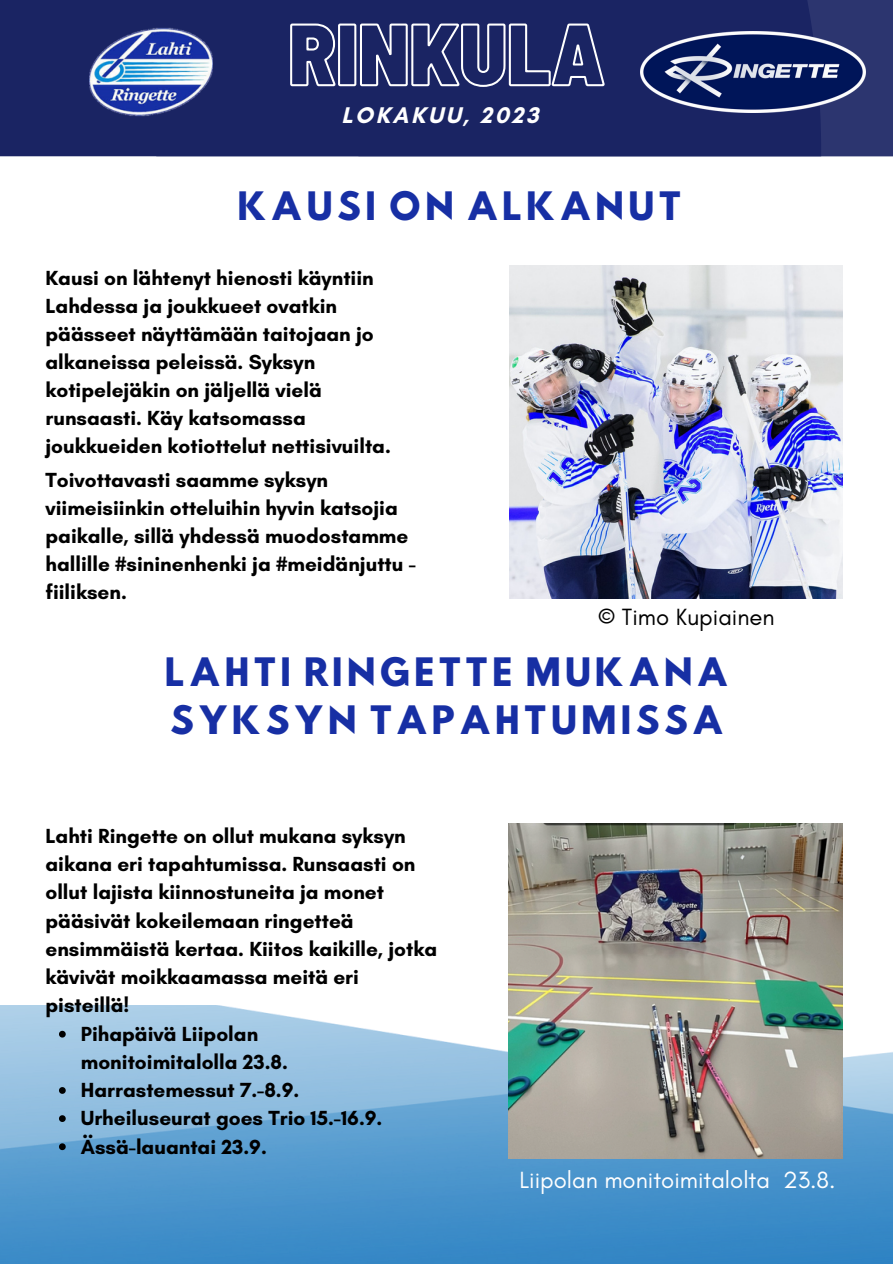
<style>
.page{position:relative;width:893px;height:1264px;background:#fff}
.page>*{position:absolute;margin:0;border:0;box-sizing:border-box;transform-origin:0 0}
.t1{font:34.65px/47.8px "Hussar Bd";letter-spacing:.09em;color:#172fa4}
.t2{font:23.85px "Glacial Indifference";color:#fff}
.t3{font:23.85px "Glacial Indifference";color:#000}
.t4{font:700 23.1px "Glacial Indifference";letter-spacing:.115em;color:#fff}
.t5{font:700 20.85px/28.2px "Glacial Indifference";color:#000}
</style>
<div class="page">
<div style="left:0;top:0;width:156px;height:156px;background:#1a2463"></div>
<div style="left:156px;top:0;width:202px;height:156px;background:#1a2463"></div>
<svg style="left:358px;top:0;width:534px;height:156px;background:#1d2665"></svg>
<img style="left:89px;top:10px;width:123px;height:123px">
<img style="left:640px;top:31px;width:225px;height:81px">
<img style="left:0;top:1005px;width:892px;height:258px">
<img style="left:509px;top:265px;width:333px;height:333px">
<img style="left:508px;top:823px;width:334px;height:335px">
<svg style="left:289px;top:22px;width:316px;height:66px;background:#41497d"></svg>
<svg style="left:59px;top:1030px;width:7px;height:7px"></svg>
<svg style="left:59px;top:1087px;width:7px;height:6px"></svg>
<svg style="left:59px;top:1115px;width:7px;height:6px"></svg>
<svg style="left:59px;top:1143px;width:7px;height:7px"></svg>
<p class="t4" style="left:341px;top:101px;width:199px">LOKAKUU, 2023</p>
<h2 class="t1" style="left:237px;top:187px;width:446px">KAUSI ON ALKANUT</h2>
<h5 class="t5" style="left:45px;top:263px;width:347px">Kausi on lähtenyt hienosti käyntiin Lahdessa ja joukkueet ovatkin päässeet näyttämään taitojaan jo alkaneissa peleissä. Syksyn kotipelejäkin on jäljellä vielä runsaasti. Käy katsomassa joukkueiden kotiottelut nettisivuilta.</h5>
<p class="t5" style="left:45px;top:465px;width:372px">Toivottavasti saamme syksyn viimeisiinkin otteluihin hyvin katsojia paikalle, sillä yhdessä muodostamme hallille #sininenhenki ja #meidänjuttu - fiiliksen.</p>
<p class="t3" style="left:597px;top:602px;width:178px">©️ Timo Kupiainen</p>
<h5 class="t1" style="left:165px;top:652px;width:565px">LAHTI RINGETTE MUKANA<br>SYKSYN TAPAHTUMISSA</h5>
<p class="t5" style="left:45px;top:821px;width:393px">Lahti Ringette on ollut mukana syksyn aikana eri tapahtumissa. Runsaasti on ollut lajista kiinnostuneita ja monet pääsivät kokeilemaan ringetteä ensimmäistä kertaa. Kiitos kaikille, jotka kävivät moikkaamassa meitä eri pisteillä!</p>
<h4 class="t5" style="left:81px;top:1019px;width:209px">Pihapäivä Liipolan monitoimitalolla 23.8.</h4>
<h2 class="t5" style="left:81px;top:1075px;width:220px">Harrastemessut 7.-8.9.</h2>
<h5 class="t5" style="left:81px;top:1103px;width:303px">Urheiluseurat goes Trio 15.-16.9.</h5>
<p class="t5" style="left:81px;top:1132px;width:187px">Ässä-lauantai 23.9.</p>
<p class="t2" style="left:519px;top:1165px;width:317px">Liipolan monitoimitalolta 23.8.</p>
</div>
